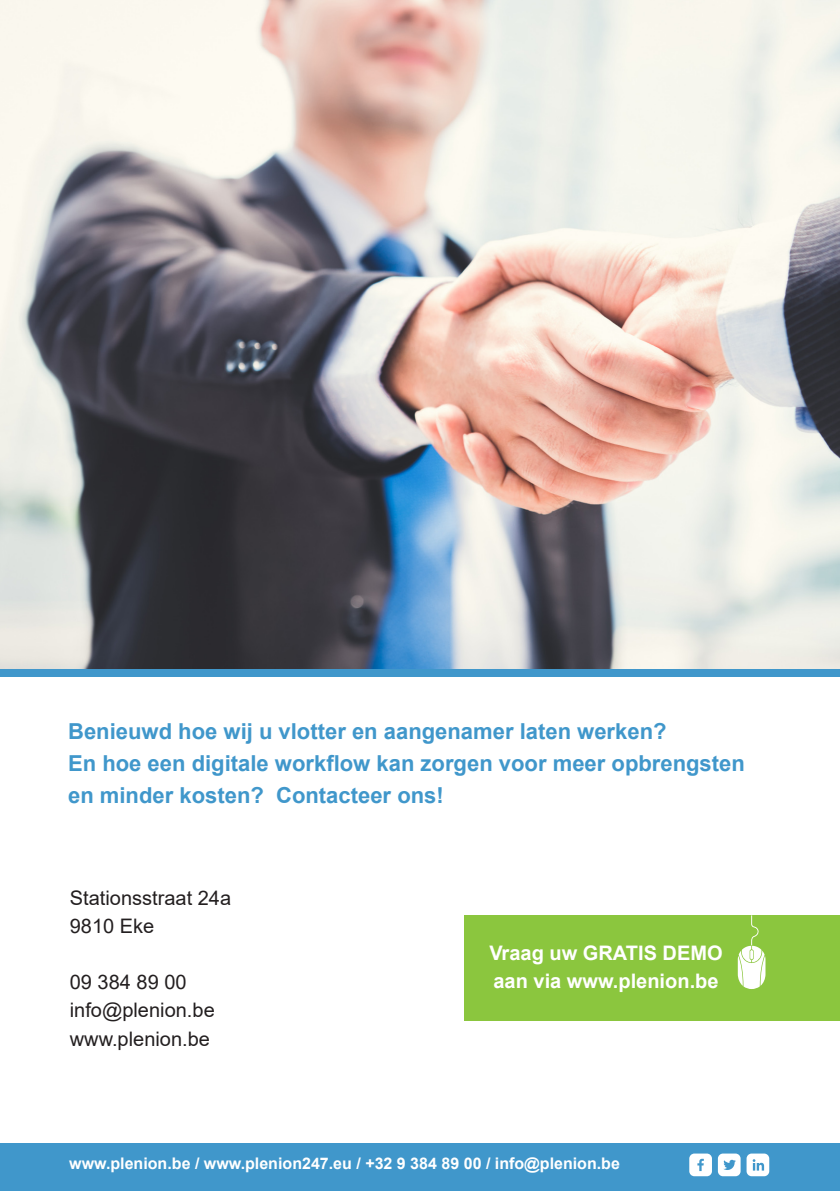
<style>
.page{position:relative;width:840px;height:1191px;background:#fff}
.page>*{position:absolute;margin:0;border:0;box-sizing:border-box;transform-origin:0 0}
.t1{font:700 22px/32px "Arial";color:#4097cb}
.t2{font:20px/28px "Arial";color:#231f20}
.t3{font:700 20px/28px "Arial";color:#fff}
.t4{font:700 16px "Arial";color:#fff}
</style>
<div class="page">
<img style="left:0;top:0;width:839px;height:669px">
<div style="left:0;top:1143px;width:839px;height:48px;background:#4097cb"></div>
<div style="left:689px;top:1153px;width:22px;height:23px;background:#fff;border-radius:5px"></div>
<svg style="left:697px;top:1158px;width:6px;height:13px"></svg>
<div style="left:717px;top:1153px;width:23px;height:23px;background:#fff;border-radius:5px"></div>
<svg style="left:723px;top:1159px;width:12px;height:11px"></svg>
<div style="left:746px;top:1153px;width:22px;height:23px;background:#fff;border-radius:5px"></div>
<svg style="left:752px;top:1159px;width:11px;height:11px"></svg>
<div style="left:464px;top:915px;width:375px;height:105px;background:#8bc63e"></div>
<div style="left:0;top:669px;width:839px;height:7px;background:#4097cb"></div>
<svg style="left:737px;top:915px;width:28px;height:74px"></svg>
<p class="t1" style="left:68px;top:715px;width:678px">Benieuwd hoe wij u vlotter en aangenamer laten werken?<br>En hoe een digitale workflow kan zorgen voor meer opbrengsten en minder kosten? Contacteer ons!</p>
<p class="t2" style="left:70px;top:884px;width:163px">Stationsstraat 24a<br>9810 Eke</p>
<p class="t2" style="left:70px;top:968px;width:146px">09 384 89 00 info@plenion.be www.plenion.be</p>
<p class="t3" style="left:489px;top:939px;width:235px">Vraag uw GRATIS DEMO aan via www.plenion.be</p>
<p class="t4" style="left:69px;top:1151px;width:552px">www.plenion.be / www.plenion247.eu / +32 9 384 89 00 / info@plenion.be</p>
</div>
